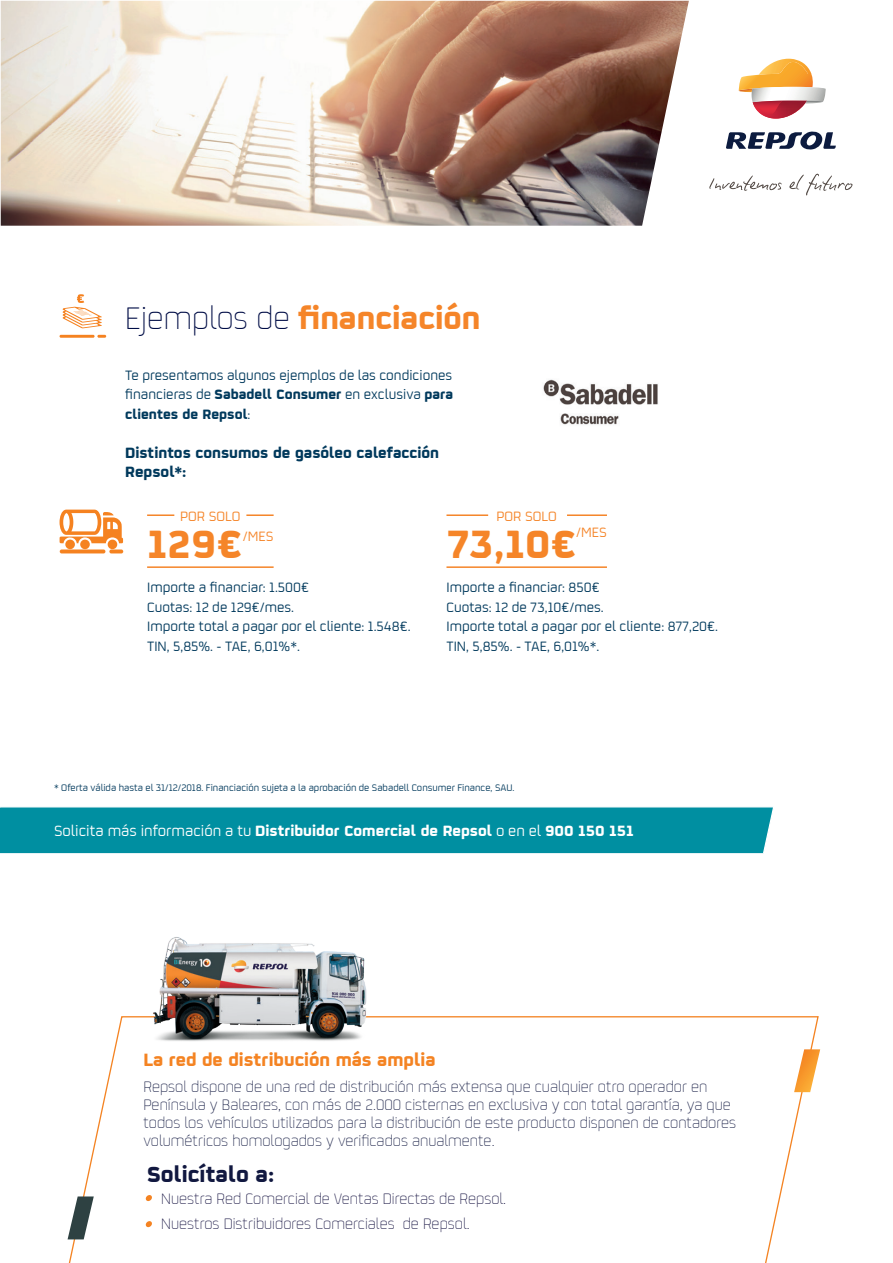
<style>
.page{position:relative;width:893px;height:1263px;background:#fff}
.page>*{position:absolute;margin:0;border:0;box-sizing:border-box;transform-origin:0 0}
.t1{font:700 43.65px "Repsol";color:#f58529}
.t2{font:700 34.5px "Repsol";color:#f58529}
.t3{font:700 24.3px "Repsol";color:#111840}
.t4{font:700 19.8px "Repsol";color:#f48322}
.t5{font:300 16.65px/18.1px "Repsol";color:#111840}
.t6{font:300 16.65px/24.6px "Repsol";color:#13103f}
.t7{font:700 16.5px "Repsol";color:#fff}
.t8{font:700 16.5px/19.5px "Repsol";color:#00395c}
.t9{font:15px/19.5px "Repsol";color:#00395c}
.t10{font:15px "Repsol";color:#f58529}
.t11{font:10.5px "Repsol";color:#00395c}
.s1{font-weight:300;color:#000d46}
.s2{font-weight:700}
.s3{font-weight:400}
</style>
<div class="page">
<div style="left:0;top:807px;width:773px;height:47px;background:#008fa1"></div>
<svg style="left:97px;top:335px;width:9px;height:3px"></svg>
<hr style="left:60px;top:335px;width:35px;height:3px;background:#f58220">
<svg style="left:63px;top:294px;width:39px;height:34px"></svg>
<svg style="left:709px;top:173px;width:144px;height:22px"></svg>
<img style="left:759px;top:59px;width:52px;height:16px">
<svg style="left:738px;top:87px;width:88px;height:32px"></svg>
<svg style="left:726px;top:131px;width:110px;height:19px"></svg>
<img style="left:1px;top:1px;width:688px;height:225px">
<svg style="left:109px;top:549px;width:14px;height:4px"></svg>
<svg style="left:60px;top:549px;width:45px;height:4px"></svg>
<svg style="left:60px;top:510px;width:63px;height:33px"></svg>
<div style="left:65px;top:540px;width:10px;height:9px;background:#f58220;border-radius:50%"></div>
<div style="left:80px;top:540px;width:10px;height:9px;background:#f58220;border-radius:50%"></div>
<div style="left:108px;top:540px;width:9px;height:9px;background:#f58220;border-radius:50%"></div>
<hr style="left:147px;top:514px;width:27px;height:2px;background:#f58529">
<hr style="left:147px;top:566px;width:127px;height:2px;background:#f58529">
<hr style="left:246px;top:514px;width:28px;height:2px;background:#f58529">
<hr style="left:446px;top:514px;width:42px;height:2px;background:#f58529">
<hr style="left:446px;top:566px;width:161px;height:2px;background:#f58529">
<hr style="left:567px;top:514px;width:40px;height:2px;background:#f58529">
<svg style="left:67px;top:1016px;width:752px;height:247px"></svg>
<svg style="left:68px;top:1196px;width:26px;height:43px"></svg>
<div style="left:145px;top:1195px;width:7px;height:6px;background:#f48322;border-radius:3px"></div>
<div style="left:145px;top:1221px;width:7px;height:6px;background:#f48322;border-radius:3px"></div>
<svg style="left:794px;top:1049px;width:26px;height:43px"></svg>
<img style="left:142px;top:937px;width:234px;height:109px">
<img style="left:543px;top:379px;width:115px;height:46px">
<h2 class="t2" style="left:125px;top:289px;width:357px"><span class="s1">Ejemplos de</span> financiación</h2>
<p class="t9" style="left:125px;top:364px;width:329px;text-align:justify">Te presentamos algunos ejemplos de las condiciones financieras de <span class="s2">Sabadell Consumer</span> en exclusiva <span class="s2">para clientes de Repsol</span>:</p>
<p class="t8" style="left:125px;top:441px;width:315px">Distintos consumos de gasóleo calefacción<br>Repsol*:</p>
<p class="t10" style="left:180px;top:506px;width:62px">POR SOLO</p>
<p class="t10" style="left:497px;top:506px;width:62px">POR SOLO</p>
<h1 class="t1" style="left:147px;top:507px;width:97px">129€</h1>
<p class="t10" style="left:243px;top:526px;width:32px">/MES</p>
<p class="t10" style="left:576px;top:522px;width:32px">/MES</p>
<h1 class="t1" style="left:447px;top:507px;width:131px">73,10€</h1>
<p class="t9" style="left:147px;top:577px;width:265px">Importe a financiar: 1.500€<br>Cuotas: 12 de 129€/mes.<br>Importe total a pagar por el cliente: 1.548€.<br>TIN, 5,85%. - TAE, 6,01%*.</p>
<p class="t9" style="left:446px;top:577px;width:273px">Importe a financiar: 850€<br>Cuotas: 12 de 73,10€/mes.<br>Importe total a pagar por el cliente: 877,20€.<br>TIN, 5,85%. - TAE, 6,01%*.</p>
<p class="t11" style="left:54px;top:780px;width:462px">* Oferta válida hasta el 31/12/2018. Financiación sujeta a la aprobación de Sabadell Consumer Finance, SAU.</p>
<p class="t7" style="left:54px;top:817px;width:581px"><span class="s3">Solicita más información a tu</span> Distribuidor Comercial de Repsol <span class="s3">o en el</span> 900 150 151</p>
<h3 class="t4" style="left:143px;top:1043px;width:294px">La red de distribución más amplia</h3>
<p class="t5" style="left:143px;top:1076px;width:594px">Repsol dispone de una red de distribución más extensa que cualquier otro operador en Península y Baleares, con más de 2.000 cisternas en exclusiva y con total garantía, ya que todos los vehículos utilizados para la distribución de este producto disponen de contadores volumétricos homologados y verificados anualmente.</p>
<h3 class="t3" style="left:147px;top:1154px;width:129px">Solicítalo a:</h3>
<p class="t6" style="left:161px;top:1185px;width:346px">Nuestra Red Comercial de Ventas Directas de Repsol.<br>Nuestros Distribuidores Comerciales de Repsol.</p>
</div>
